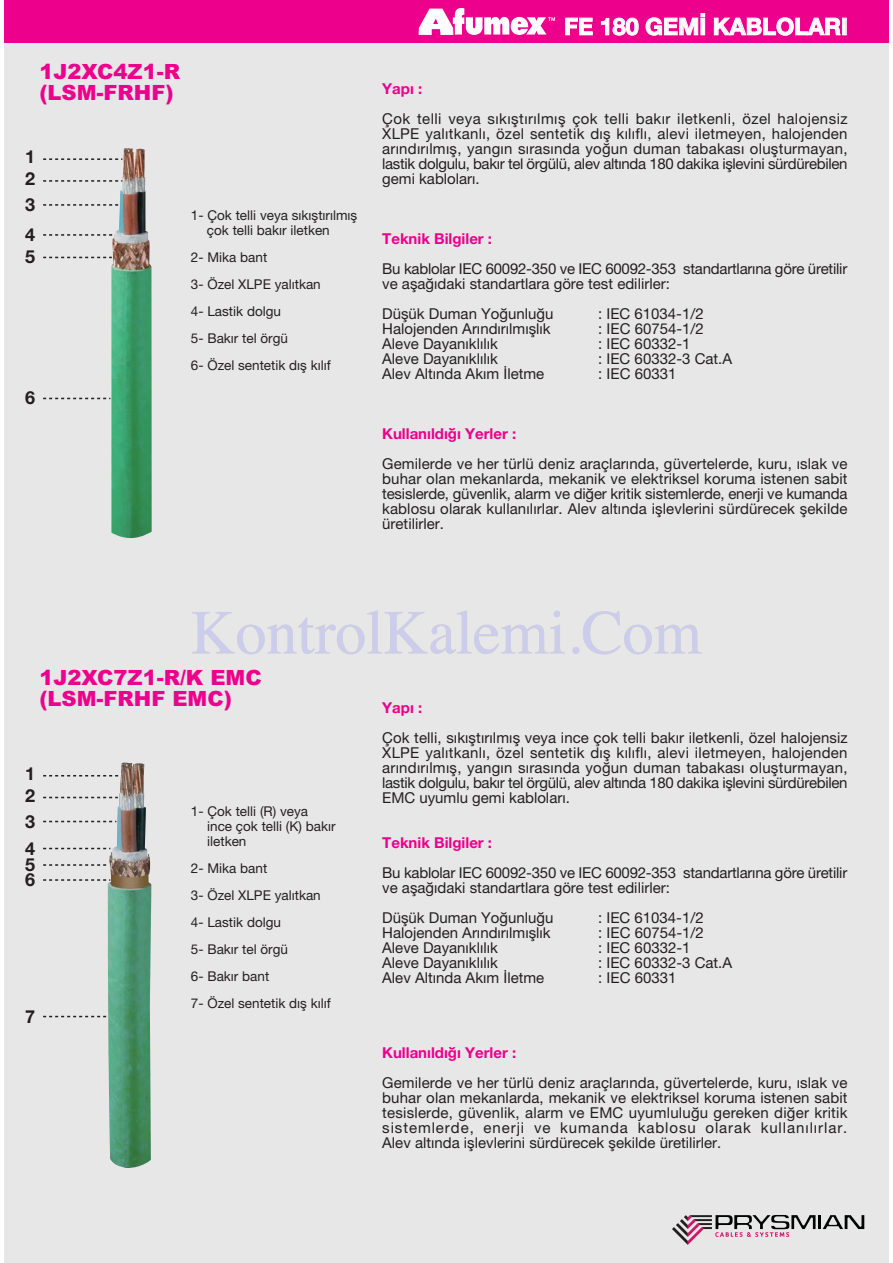
<style>
.page{position:relative;width:893px;height:1263px;background:#fff}
.page>*{position:absolute;margin:0;border:0;box-sizing:border-box;transform-origin:0 0}
.t1{font:23.4px "Helvetica T Bold";color:#fff}
.t2{font:900 21px/21px "Arial";color:#ec008c}
.t3{font:18px/22.2px "Helvetica T Bold";color:#231f20}
.t4{font:15px/15px "Helvetica T";color:#231f20;text-align:justify}
.t5{font:15px "Helvetica T Bold";color:#ec008c}
.t6{font:13.5px/27px "Helvetica T";color:#231f20}
</style>
<div class="page">
<div style="left:4px;top:0;width:885px;height:1263px;background:#e7e7e8"></div>
<hr style="left:818px;top:1215px;width:3px;height:14px;background:#020303">
<svg style="left:823px;top:1215px;width:41px;height:14px"></svg>
<svg style="left:672px;top:1215px;width:143px;height:30px"></svg>
<div style="left:4px;top:0;width:885px;height:43px;background:#ec008c"></div>
<img style="left:111px;top:148px;width:41px;height:390px">
<img style="left:108px;top:762px;width:43px;height:406px">
<svg style="left:43px;top:775px;width:76px;height:1px"></svg>
<svg style="left:43px;top:797px;width:75px;height:1px"></svg>
<svg style="left:43px;top:821px;width:73px;height:1px"></svg>
<svg style="left:43px;top:848px;width:67px;height:1px"></svg>
<svg style="left:43px;top:1016px;width:66px;height:1px"></svg>
<svg style="left:43px;top:864px;width:66px;height:2px"></svg>
<svg style="left:43px;top:879px;width:67px;height:2px"></svg>
<svg style="left:43px;top:158px;width:79px;height:2px"></svg>
<svg style="left:43px;top:180px;width:79px;height:2px"></svg>
<svg style="left:43px;top:204px;width:76px;height:2px"></svg>
<svg style="left:43px;top:234px;width:70px;height:2px"></svg>
<svg style="left:43px;top:257px;width:69px;height:1px"></svg>
<svg style="left:43px;top:398px;width:67px;height:1px"></svg>
<svg style="left:419px;top:8px;width:136px;height:27px"></svg>
<img style="left:192px;top:610px;width:509px;height:45px">
<h2 class="t2" style="left:39px;top:60px;width:142px">1J2XC4Z1-R (LSM-FRHF)</h2>
<p class="t3" style="left:25px;top:146px;width:11px">1<br>2</p>
<p class="t3" style="left:25px;top:190px;width:11px;line-height:30px">3<br>4</p>
<p class="t3" style="left:25px;top:246px;width:11px">5</p>
<p class="t3" style="left:25px;top:387px;width:11px">6</p>
<p class="t6" style="left:207px;top:208px;width:152px;line-height:15px;text-indent:-16px">1- Çok telli veya sıkıfltırılmıfl çok telli bakır iletken</p>
<p class="t6" style="left:191px;top:244px;width:141px">2- Mika bant<br>3- Özel XLPE yalıtkan<br>4- Lastik dolgu<br>5- Bakır tel örgü<br>6- Özel sentetik dıfl kılıf</p>
<h1 class="t1" style="left:564px;top:12px;width:285px">FE 180 GEM‹ KABLOLARI</h1>
<p class="t5" style="left:382px;top:80px;width:41px">Yapı :</p>
<p class="t4" style="left:382px;top:111px;width:467px">Çok telli veya sıkıfltırılmıfl çok telli bakır iletkenli, özel halojensiz XLPE yalıtkanlı, özel sentetik dıfl kılıflı, alevi iletmeyen, halojenden arındırılmıfl, yangın sırasında yo¤un duman tabakası oluflturmayan, lastik dolgulu, bakır tel örgülü, alev altında 180 dakika ifllevini sürdürebilen gemi kabloları.</p>
<p class="t5" style="left:382px;top:230px;width:111px">Teknik Bilgiler :</p>
<p class="t4" style="left:382px;top:261px;width:467px">Bu kablolar IEC 60092-350 ve IEC 60092-353 standartlarına göre üretilir ve afla¤ıdaki standartlara göre test edilirler:</p>
<p class="t4" style="left:382px;top:306px;width:173px">Düflük Duman Yo¤unlu¤u</p>
<p class="t4" style="left:598px;top:306px;width:107px">: IEC 61034-1/2</p>
<p class="t4" style="left:382px;top:321px;width:170px">Halojenden Arındırılmıfllık</p>
<p class="t4" style="left:598px;top:321px;width:107px">: IEC 60754-1/2</p>
<p class="t4" style="left:382px;top:336px;width:117px">Aleve Dayanıklılık</p>
<p class="t4" style="left:598px;top:336px;width:94px">: IEC 60332-1</p>
<p class="t4" style="left:382px;top:351px;width:117px">Aleve Dayanıklılık</p>
<p class="t4" style="left:598px;top:351px;width:135px">: IEC 60332-3 Cat.A</p>
<p class="t4" style="left:382px;top:366px;width:164px">Alev Altında Akım ‹letme</p>
<p class="t4" style="left:598px;top:366px;width:80px">: IEC 60331</p>
<p class="t5" style="left:382px;top:425px;width:136px">Kullanıldı¤ı Yerler :</p>
<p class="t4" style="left:382px;top:456px;width:467px">Gemilerde ve her türlü deniz araçlarında, güvertelerde, kuru, ıslak ve buhar olan mekanlarda, mekanik ve elektriksel koruma istenen sabit tesislerde, güvenlik, alarm ve di¤er kritik sistemlerde, enerji ve kumanda kablosu olarak kullanılırlar. Alev altında ifllevlerini sürdürecek flekilde üretilirler.</p>
<h2 class="t2" style="left:39px;top:666px;width:224px">1J2XC7Z1-R/K EMC (LSM-FRHF EMC)</h2>
<p class="t3" style="left:25px;top:762px;width:11px">1<br>2</p>
<p class="t3" style="left:25px;top:808px;width:11px;line-height:27px">3<br>4</p>
<p class="t3" style="left:25px;top:857px;width:11px;line-height:15px">5<br>6</p>
<p class="t3" style="left:25px;top:1005px;width:11px">7</p>
<p class="t6" style="left:207px;top:803px;width:130px;line-height:15px;text-indent:-16px">1- Çok telli (R) veya ince çok telli (K) bakır iletken</p>
<p class="t6" style="left:191px;top:854px;width:141px">2- Mika bant<br>3- Özel XLPE yalıtkan<br>4- Lastik dolgu<br>5- Bakır tel örgü<br>6- Bakır bant<br>7- Özel sentetik dıfl kılıf</p>
<p class="t5" style="left:382px;top:698px;width:41px">Yapı :</p>
<p class="t4" style="left:382px;top:730px;width:467px">Çok telli, sıkıfltırılmıfl veya ince çok telli bakır iletkenli, özel halojensiz XLPE yalıtkanlı, özel sentetik dıfl kılıflı, alevi iletmeyen, halojenden arındırılmıfl, yangın sırasında yo¤un duman tabakası oluflturmayan, lastik dolgulu, bakır tel örgülü, alev altında 180 dakika ifllevini sürdürebilen EMC uyumlu gemi kabloları.</p>
<p class="t5" style="left:382px;top:833px;width:111px">Teknik Bilgiler :</p>
<p class="t4" style="left:382px;top:865px;width:467px">Bu kablolar IEC 60092-350 ve IEC 60092-353 standartlarına göre üretilir ve afla¤ıdaki standartlara göre test edilirler:</p>
<p class="t4" style="left:382px;top:910px;width:173px">Düflük Duman Yo¤unlu¤u</p>
<p class="t4" style="left:598px;top:910px;width:107px">: IEC 61034-1/2</p>
<p class="t4" style="left:382px;top:925px;width:170px">Halojenden Arındırılmıfllık</p>
<p class="t4" style="left:598px;top:925px;width:107px">: IEC 60754-1/2</p>
<p class="t4" style="left:382px;top:940px;width:117px">Aleve Dayanıklılık</p>
<p class="t4" style="left:598px;top:940px;width:94px">: IEC 60332-1</p>
<p class="t4" style="left:382px;top:955px;width:117px">Aleve Dayanıklılık</p>
<p class="t4" style="left:598px;top:955px;width:135px">: IEC 60332-3 Cat.A</p>
<p class="t4" style="left:382px;top:970px;width:164px">Alev Altında Akım ‹letme</p>
<p class="t4" style="left:598px;top:970px;width:80px">: IEC 60331</p>
<p class="t5" style="left:382px;top:1043px;width:136px">Kullanıldı¤ı Yerler :</p>
<p class="t4" style="left:382px;top:1075px;width:467px">Gemilerde ve her türlü deniz araçlarında, güvertelerde, kuru, ıslak ve buhar olan mekanlarda, mekanik ve elektriksel koruma istenen sabit tesislerde, güvenlik, alarm ve EMC uyumlulu¤u gereken di¤er kritik sistemlerde, enerji ve kumanda kablosu olarak kullanılırlar.<br>Alev altında ifllevlerini sürdürecek flekilde üretilirler.</p>
</div>
